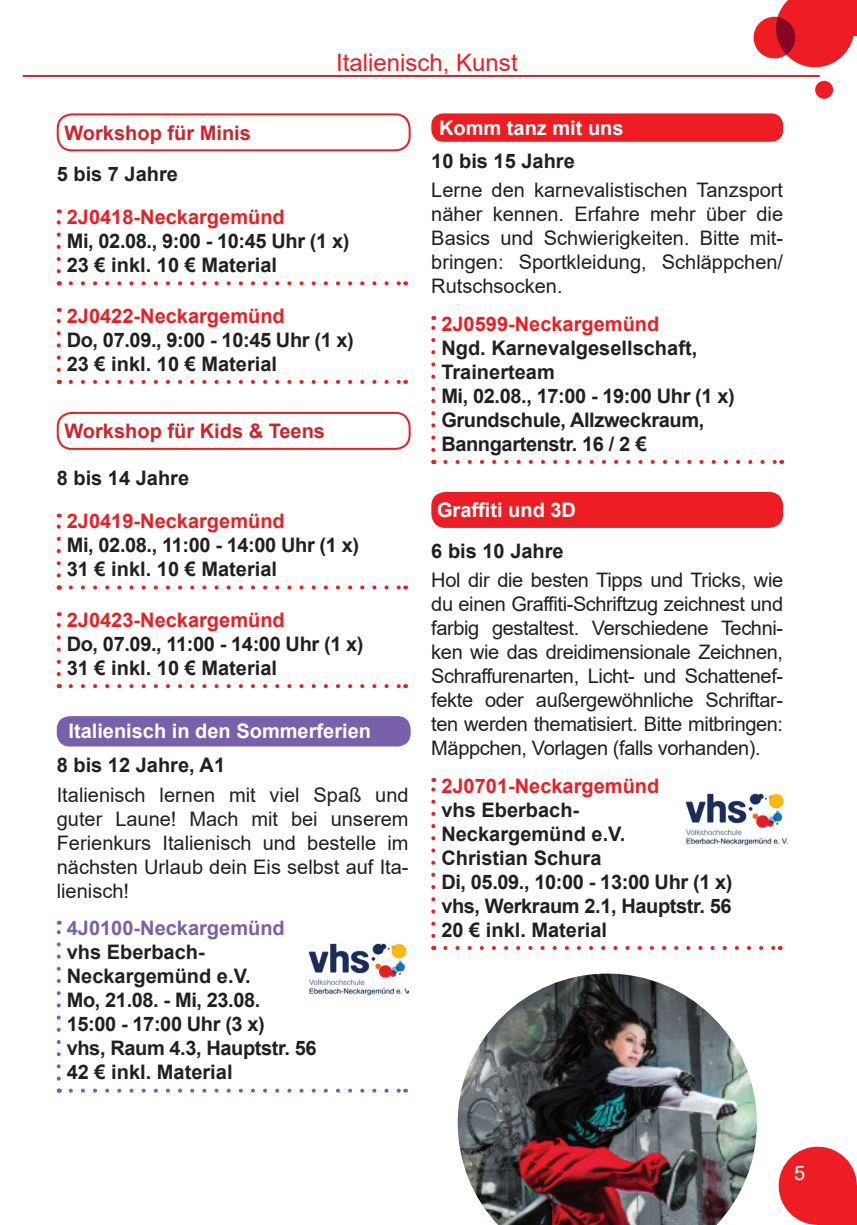
<style>
.page{position:relative;width:857px;height:1225px;background:#fff}
.page>*{position:absolute;margin:0;border:0;box-sizing:border-box;transform-origin:0 0}
.t1{font:24px "Arial";color:#ee1d23}
.t2{font:20px/24px "Arial";color:#231f20;text-align:justify}
.t3{font:700 20px/24px "Arial";color:#231f20}
.t4{font:700 20px "Arial";color:#ee1d23}
.t5{font:700 20px/24px "Arial";letter-spacing:-.02em;color:#231f20}
.t6{font:700 20px "Arial";color:#fff}
.t7{font:700 20px "Arial";color:#d1232a}
.t8{font:700 20px "Arial";color:#7960aa}
.t9{font:20px "Arial";color:#fff}
</style>
<div class="page">
<div style="left:778px;top:1146px;width:78px;height:78px;background:#ee1d23;border-radius:50%"></div>
<div style="left:817px;top:1185px;width:39px;height:39px;background:#ee1d23"></div>
<div style="left:753px;top:17px;width:41px;height:41px;background:#ee1d23;border-radius:50%"></div>
<svg style="left:775px;top:0;width:78px;height:67px;background:#e5373f"></svg>
<div style="left:814px;top:81px;width:18px;height:18px;background:#ee1d23;border-radius:50%"></div>
<div style="left:839px;top:0;width:17px;height:36px;background:#ee1d23"></div>
<div style="left:57px;top:113px;width:353px;height:38px;border:2px solid #ee1d23;border-radius:14px"></div>
<svg style="left:57px;top:271px;width:4px;height:12px"></svg>
<svg style="left:60px;top:281px;width:345px;height:4px"></svg>
<svg style="left:57px;top:209px;width:4px;height:62px"></svg>
<svg style="left:71px;top:281px;width:328px;height:4px"></svg>
<svg style="left:57px;top:370px;width:4px;height:12px"></svg>
<svg style="left:60px;top:380px;width:345px;height:4px"></svg>
<svg style="left:57px;top:308px;width:4px;height:62px"></svg>
<svg style="left:71px;top:380px;width:328px;height:4px"></svg>
<div style="left:57px;top:412px;width:353px;height:38px;border:2px solid #ee1d23;border-radius:14px"></div>
<svg style="left:57px;top:575px;width:4px;height:12px"></svg>
<svg style="left:60px;top:585px;width:345px;height:4px"></svg>
<svg style="left:57px;top:513px;width:4px;height:62px"></svg>
<svg style="left:71px;top:585px;width:328px;height:4px"></svg>
<svg style="left:57px;top:674px;width:4px;height:12px"></svg>
<svg style="left:60px;top:684px;width:345px;height:4px"></svg>
<svg style="left:57px;top:612px;width:4px;height:62px"></svg>
<svg style="left:71px;top:684px;width:328px;height:4px"></svg>
<div style="left:58px;top:717px;width:351px;height:28px;background:#7960aa;border-radius:12px"></div>
<div style="left:57px;top:716px;width:353px;height:30px;border:2px solid #7960aa;border-radius:12px"></div>
<svg style="left:57px;top:1078px;width:4px;height:12px"></svg>
<svg style="left:60px;top:1088px;width:345px;height:4px"></svg>
<svg style="left:57px;top:920px;width:4px;height:158px"></svg>
<svg style="left:71px;top:1088px;width:328px;height:4px"></svg>
<div style="left:431px;top:113px;width:351px;height:29px;background:#ee1d23;border-radius:12px"></div>
<svg style="left:431px;top:450px;width:4px;height:12px"></svg>
<svg style="left:434px;top:460px;width:346px;height:4px"></svg>
<svg style="left:431px;top:316px;width:4px;height:134px"></svg>
<svg style="left:445px;top:460px;width:329px;height:4px"></svg>
<div style="left:431px;top:492px;width:351px;height:36px;background:#ee1d23;border-radius:14px"></div>
<svg style="left:431px;top:936px;width:4px;height:12px"></svg>
<svg style="left:434px;top:946px;width:345px;height:4px"></svg>
<svg style="left:431px;top:778px;width:4px;height:158px"></svg>
<svg style="left:445px;top:946px;width:328px;height:4px"></svg>
<hr style="left:23px;top:75px;width:796px;height:2px;background:#ee1d23">
<img style="left:685px;top:793px;width:103px;height:53px">
<img style="left:457px;top:973px;width:299px;height:252px">
<img style="left:308px;top:943px;width:100px;height:53px">
<p class="t1" style="left:336px;top:46px;width:183px">Italienisch, Kunst</p>
<p class="t7" style="left:64px;top:119px;width:188px">Workshop für Minis</p>
<p class="t3" style="left:57px;top:162px;width:123px">5 bis 7 Jahre</p>
<p class="t4" style="left:67px;top:203px;width:219px">2J0418-Neckargemünd</p>
<p class="t3" style="left:67px;top:229px;width:284px">Mi, 02.08., 9:00 - 10:45 Uhr (1 x)<br>23 € inkl. 10 € Material</p>
<p class="t4" style="left:67px;top:301px;width:219px">2J0422-Neckargemünd</p>
<p class="t3" style="left:67px;top:328px;width:288px">Do, 07.09., 9:00 - 10:45 Uhr (1 x)<br>23 € inkl. 10 € Material</p>
<p class="t7" style="left:64px;top:417px;width:262px">Workshop für Kids &amp; Teens</p>
<p class="t3" style="left:57px;top:466px;width:134px">8 bis 14 Jahre</p>
<p class="t4" style="left:67px;top:507px;width:219px">2J0419-Neckargemünd</p>
<p class="t3" style="left:67px;top:533px;width:294px">Mi, 02.08., 11:00 - 14:00 Uhr (1 x)<br>31 € inkl. 10 € Material</p>
<p class="t4" style="left:67px;top:605px;width:219px">2J0423-Neckargemünd</p>
<p class="t3" style="left:67px;top:632px;width:298px">Do, 07.09., 11:00 - 14:00 Uhr (1 x)<br>31 € inkl. 10 € Material</p>
<p class="t6" style="left:68px;top:717px;width:304px">Italienisch in den Sommerferien</p>
<p class="t3" style="left:57px;top:753px;width:170px">8 bis 12 Jahre, A1</p>
<p class="t2" style="left:57px;top:783px;width:353px">Italienisch lernen mit viel Spaß und guter Laune! Mach mit bei unserem Ferienkurs Italienisch und bestelle im nächsten Urlaub dein Eis selbst auf Ita&shy;lienisch!</p>
<p class="t8" style="left:67px;top:914px;width:219px">4J0100-Neckargemünd</p>
<p class="t3" style="left:67px;top:940px;width:251px">vhs Eberbach-<br>Neckargemünd e.V.<br>Mo, 21.08. - Mi, 23.08.<br>15:00 - 17:00 Uhr (3 x)<br>vhs, Raum 4.3, Hauptstr. 56<br>42 € inkl. Material</p>
<p class="t6" style="left:439px;top:114px;width:186px">Komm tanz mit uns</p>
<p class="t3" style="left:431px;top:149px;width:145px">10 bis 15 Jahre</p>
<p class="t2" style="left:431px;top:178px;width:353px">Lerne den karnevalistischen Tanzsport näher kennen. Erfahre mehr über die Basics und Schwierigkeiten. Bitte mit&shy;bringen: Sportkleidung, Schläppchen/ Rutschsocken.</p>
<p class="t4" style="left:441px;top:309px;width:219px">2J0599-Neckargemünd</p>
<p class="t5" style="left:441px;top:336px;width:295px">Ngd. Karnevalgesellschaft,<br>Trainerteam<br>Mi, 02.08., 17:00 - 19:00 Uhr (1 x)<br>Grundschule, Allzweckraum,<br>Banngartenstr. 16 / 2 €</p>
<p class="t6" style="left:437px;top:496px;width:140px">Graffiti und 3D</p>
<p class="t3" style="left:431px;top:539px;width:134px">6 bis 10 Jahre</p>
<p class="t2" style="left:431px;top:568px;width:353px">Hol dir die besten Tipps und Tricks, wie du einen Graffiti-Schriftzug zeichnest und farbig gestaltest. Verschiedene Techni&shy;ken wie das dreidimensionale Zeichnen, Schraffurenarten, Licht- und Schattenef&shy;fekte oder außergewöhnliche Schriftar&shy;ten werden thematisiert. Bitte mitbringen:<br>Mäppchen, Vorlagen (falls vorhanden).</p>
<p class="t4" style="left:441px;top:771px;width:219px">2J0701-Neckargemünd</p>
<p class="t3" style="left:441px;top:797px;width:292px">vhs Eberbach-<br>Neckargemünd e.V.<br>Christian Schura<br>Di, 05.09., 10:00 - 13:00 Uhr (1 x) vhs, Werkraum 2.1, Hauptstr. 56<br>20 € inkl. Material</p>
<p class="t9" style="left:793px;top:1159px;width:13px">5</p>
</div>
